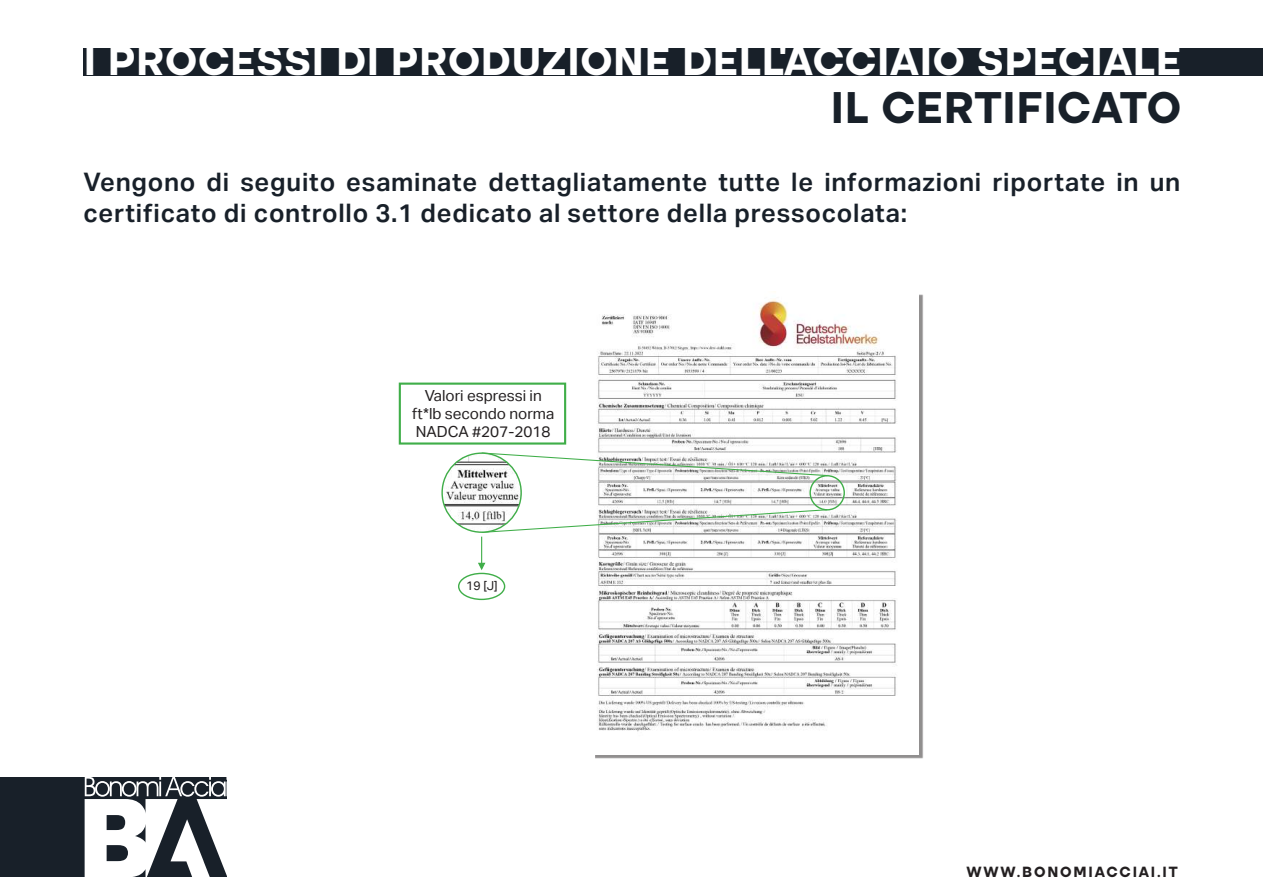
<style>
.page{position:relative;width:1263px;height:893px;background:#fff}
.page>*{position:absolute;margin:0;border:0;box-sizing:border-box;transform-origin:0 0}
.t1{font:700 45px "Altone Trial";letter-spacing:.015em;color:#182029}
.t2{font:700 42px "Altone Trial";letter-spacing:.015em;color:#fff}
.t3{font:600 25.5px/30.6px "Aktiv Grotesk";letter-spacing:.03em;color:#182029}
.t4{font:15.3px/18.3px "Aktiv Grotesk";color:#231f20;text-align:center}
.t5{font:700 15px "Altone Trial";letter-spacing:.12em;color:#231f20}
.t6{font:12.45px "Aktiv Grotesk";color:#231f20}
</style>
<div class="page">
<div style="left:83px;top:48px;width:1180px;height:27px;background:#182029"></div>
<div style="left:595px;top:295px;width:328px;height:464px;background:#231f20;opacity:.5"></div>
<img style="left:595px;top:295px;width:324px;height:459px">
<div style="left:809px;top:475px;width:36px;height:35px;border:1px solid #40ae49;border-radius:50%"></div>
<svg style="left:488px;top:452px;width:340px;height:25px"></svg>
<img style="left:442px;top:453px;width:79px;height:79px;border-radius:40px">
<div style="left:458px;top:573px;width:47px;height:27px;border:1px solid #40ae49;border-radius:50%"></div>
<svg style="left:477px;top:509px;width:351px;height:61px"></svg>
<div style="left:399px;top:383px;width:167px;height:62px;border:2px solid #40ae49"></div>
<div style="left:0;top:777px;width:227px;height:100px;background:#182029"></div>
<svg style="left:85px;top:777px;width:142px;height:100px"></svg>
<h2 class="t2" style="left:84px;top:42px;width:1099px">I PROCESSI DI PRODUZIONE DELL’ACCIAIO SPECIALE</h2>
<h1 class="t1" style="left:831px;top:88px;width:352px">IL CERTIFICATO</h1>
<p class="t3" style="left:83px;top:167px;width:1098px">Vengono di seguito esaminate dettagliatamente tutte le informazioni riportate in un certificato di controllo 3.1 dedicato al settore della pressocolata:</p>
<p class="t4" style="left:412px;top:386px;width:144px">Valori espressi in ft*lb secondo norma<br>NADCA #207-2018</p>
<p class="t6" style="left:466px;top:578px;width:33px">19 [J]</p>
<p class="t5" style="left:966px;top:865px;width:213px">WWW.BONOMIACCIAI.IT</p>
</div>
